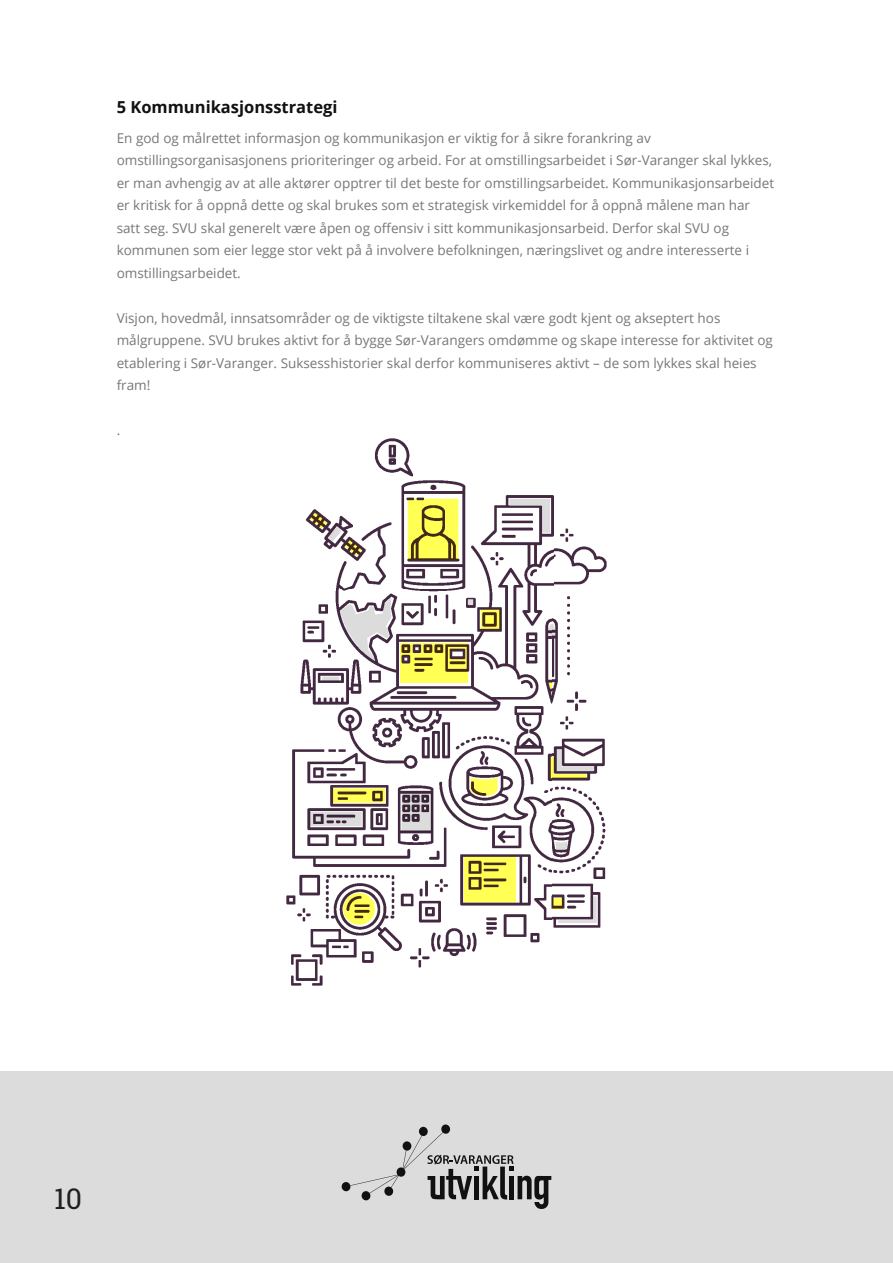
<style>
.page{position:relative;width:893px;height:1263px;background:#fff}
.page>*{position:absolute;margin:0;border:0;box-sizing:border-box;transform-origin:0 0}
.t1{font:28.5px "Roboto Slab";color:#231f20}
.t2{font:700 16.5px "Open Sans";color:#111}
.t3{font:13.5px/22.5px "Open Sans";color:#777}
</style>
<div class="page">
<img style="left:287px;top:489px;width:265px;height:496px">
<img style="left:552px;top:495px;width:54px;height:433px">
<img style="left:375px;top:438px;width:91px;height:51px">
<div style="left:0;top:1071px;width:893px;height:192px;background:#dcdcdc"></div>
<svg style="left:419px;top:1126px;width:9px;height:10px"></svg>
<div style="left:441px;top:1124px;width:9px;height:10px;background:#111;border-radius:4px"></div>
<div style="left:341px;top:1182px;width:10px;height:9px;background:#111;border-radius:4px"></div>
<svg style="left:350px;top:1132px;width:201px;height:77px"></svg>
<p class="t2" style="left:117px;top:95px;width:222px">5 Kommunikasjonsstrategi</p>
<p class="t3" style="left:117px;top:126px;width:659px">En god og målrettet informasjon og kommunikasjon er viktig for å sikre forankring av omstillingsorganisasjonens prioriteringer og arbeid. For at omstillingsarbeidet i Sør-Varanger skal lykkes, er man avhengig av at alle aktører opptrer til det beste for omstillingsarbeidet. Kommunikasjonsarbeidet er kritisk for å oppnå dette og skal brukes som et strategisk virkemiddel for å oppnå målene man har satt seg. SVU skal generelt være åpen og offensiv i sitt kommunikasjonsarbeid. Derfor skal SVU og kommunen som eier legge stor vekt på å involvere befolkningen, næringslivet og andre interesserte i omstillingsarbeidet.</p>
<p class="t3" style="left:117px;top:306px;width:658px">Visjon, hovedmål, innsatsområder og de viktigste tiltakene skal være godt kjent og akseptert hos målgruppene. SVU brukes aktivt for å bygge Sør-Varangers omdømme og skape interesse for aktivitet og etablering i Sør-Varanger. Suksesshistorier skal derfor kommuniseres aktivt – de som lykkes skal heies fram!</p>
<p class="t3" style="left:117px;top:419px;width:5px">.</p>
<h1 class="t1" style="left:54px;top:1179px;width:29px">10</h1>
</div>
